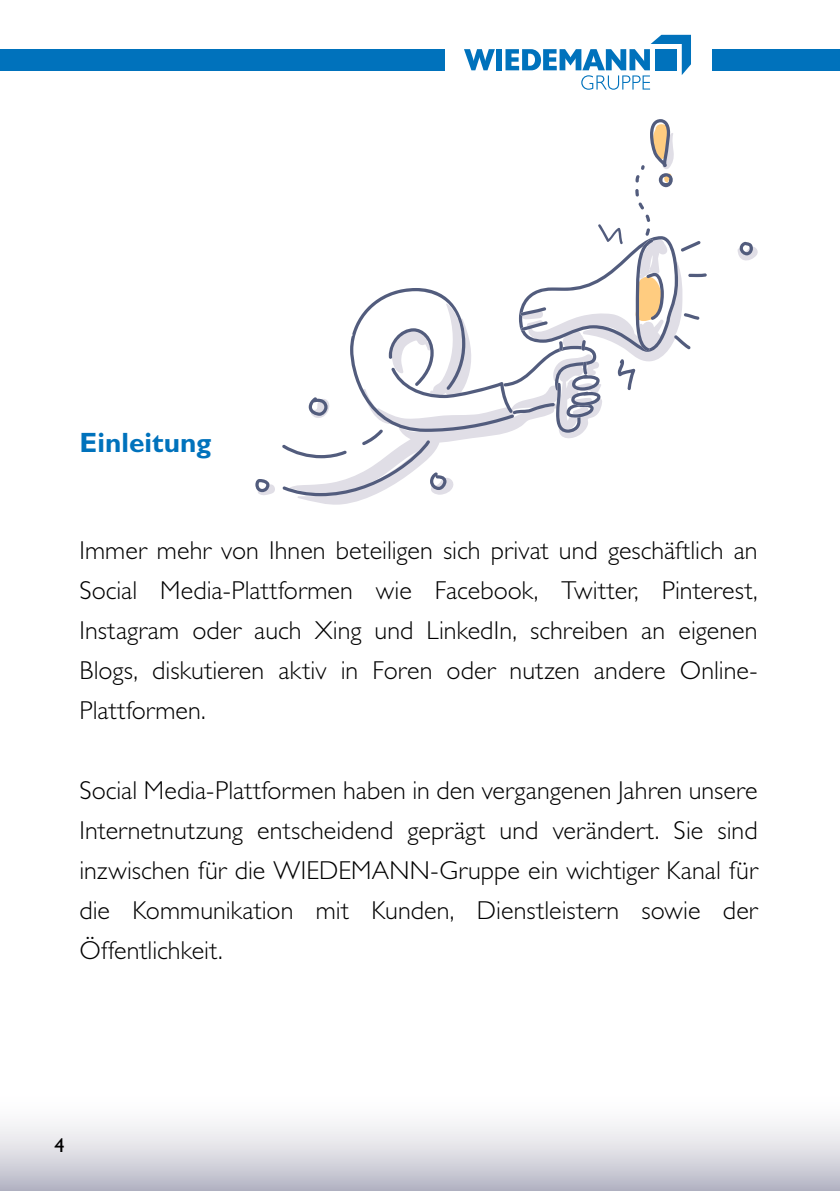
<style>
.page{position:relative;width:840px;height:1191px;background:#fff}
.page>*{position:absolute;margin:0;border:0;box-sizing:border-box;transform-origin:0 0}
.t1{font:700 28px "Gill Sans Std";color:#0072bc}
.t2{font:300 26px/40px "Gill Sans Std";letter-spacing:.005em;color:#000;text-align:justify}
.t3{font:20px "Gill Sans Std";color:#000}
</style>
<div class="page">
<div style="left:0;top:49px;width:444px;height:21px;background:#0072bc"></div>
<div style="left:711px;top:49px;width:128px;height:21px;background:#0072bc"></div>
<svg style="left:464px;top:49px;width:30px;height:21px"></svg>
<div style="left:496px;top:49px;width:6px;height:21px;background:#0072bc"></div>
<svg style="left:505px;top:35px;width:185px;height:55px"></svg>
<div style="left:0;top:1086px;width:839px;height:105px;background:linear-gradient(to bottom,#fff,#bdbdcb)"></div>
<svg style="left:737px;top:242px;width:21px;height:19px"></svg>
<svg style="left:635px;top:119px;width:39px;height:77px"></svg>
<svg style="left:255px;top:202px;width:451px;height:303px"></svg>
<p class="t1" style="left:79px;top:426px;width:133px">Einleitung</p>
<p class="t2" style="left:79px;top:531px;width:679px">Immer mehr von Ihnen beteiligen sich privat und geschäftlich an Social Media-Plattformen wie Facebook, Twitter, Pinterest, Instagram oder auch Xing und LinkedIn, schreiben an eigenen Blogs, diskutieren aktiv in Foren oder nutzen andere Online-Plattformen.</p>
<p class="t2" style="left:79px;top:771px;width:679px">Social Media-Plattformen haben in den vergangenen Jahren unsere Internetnutzung entscheidend geprägt und verändert. Sie sind inzwischen für die WIEDEMANN-Gruppe ein wichtiger Kanal für die Kommunikation mit Kunden, Dienstleistern sowie der Öffentlichkeit.</p>
<p class="t3" style="left:55px;top:1134px;width:12px">4</p>
</div>
